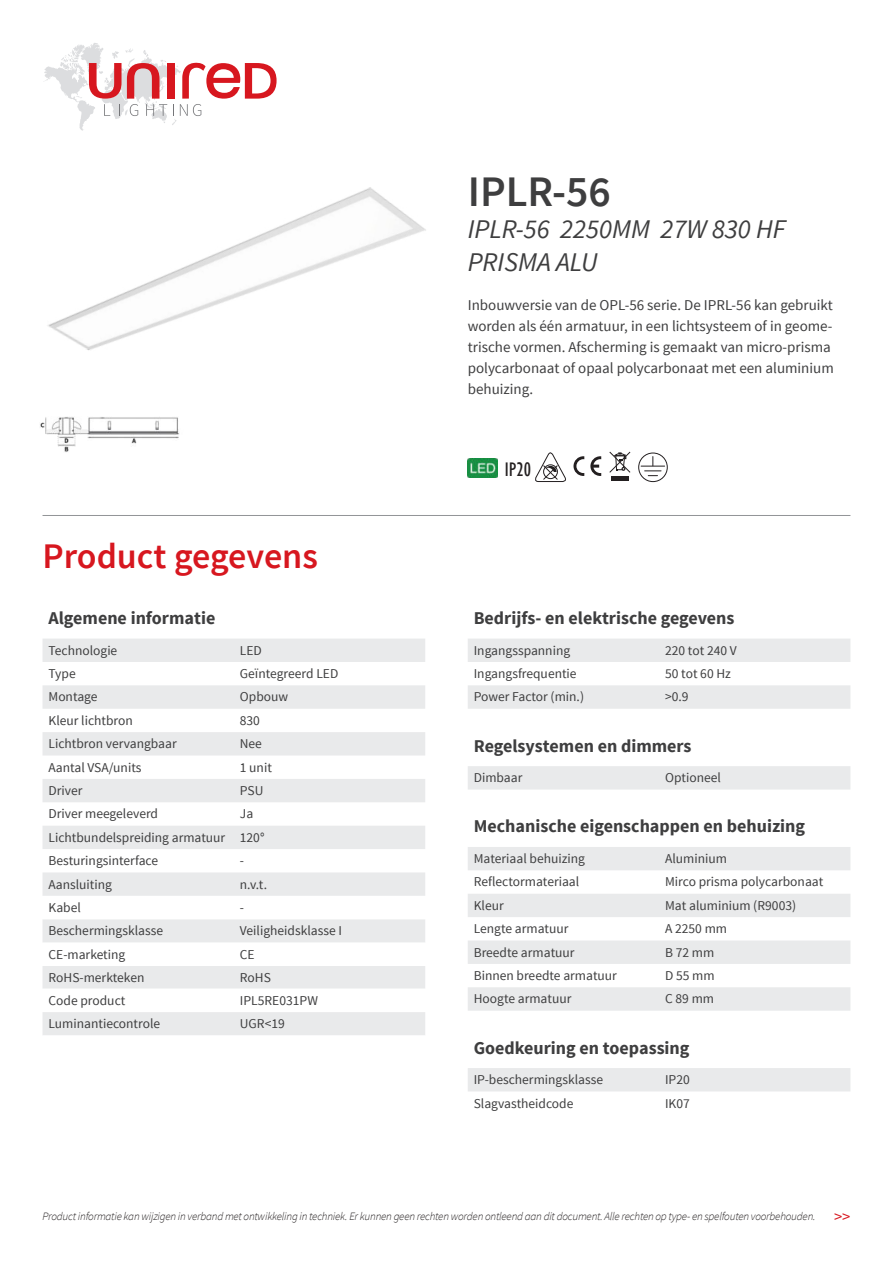
<style>
.page{position:relative;width:893px;height:1263px;background:#fff}
.page>*{position:absolute;margin:0;border:0;box-sizing:border-box;transform-origin:0 0}
.t1{font:600 43.5px "Source Sans Pro";color:#3e3e3f}
.t2{font:600 36px "Source Sans Pro";color:#d7171f}
.t3{font:italic 27px/32.4px "Source Sans Pro";color:#3e3e3f}
.t4{font:condensed 20.1px "Gill Sans";color:#231f20}
.t5{font:700 18px "Source Sans Pro";color:#3e3e3f}
.t6{font:16.5px "Source Sans Pro";color:#d7171f}
.t7{font:15px/21px "Source Sans Pro";color:#3e3e3f}
.t8{font:13.5px/23.4px "Source Sans Pro";color:#3e3e3f}
.t9{font:italic 300 11.25px "Source Sans Pro";letter-spacing:-.02em;color:#231f20}
</style>
<div class="page">
<svg style="left:44px;top:43px;width:233px;height:88px"></svg>
<img style="left:47px;top:187px;width:379px;height:163px">
<hr style="left:43px;top:515px;width:807px;height:1px;background:#939598">
<svg style="left:43px;top:639px;width:382px;height:117px;fill:#e9eaeb"></svg>
<svg style="left:43px;top:779px;width:382px;height:117px;fill:#e9eaeb"></svg>
<svg style="left:43px;top:919px;width:382px;height:116px;fill:#e9eaeb"></svg>
<svg style="left:468px;top:639px;width:382px;height:452px"></svg>
<svg style="left:535px;top:452px;width:31px;height:30px"></svg>
<img style="left:468px;top:459px;width:29px;height:19px">
<svg style="left:573px;top:456px;width:11px;height:20px"></svg>
<svg style="left:590px;top:456px;width:11px;height:20px"></svg>
<div style="left:638px;top:453px;width:30px;height:29px;border:1px solid #231f20;border-radius:50%"></div>
<svg style="left:641px;top:456px;width:24px;height:20px"></svg>
<hr style="left:611px;top:477px;width:17px;height:4px;background:#231f20">
<svg style="left:609px;top:451px;width:22px;height:22px"></svg>
<img style="left:40px;top:417px;width:139px;height:35px">
<h1 class="t1" style="left:468px;top:175px;width:145px">IPLR-56</h1>
<h3 class="t3" style="left:468px;top:213px;width:319px">IPLR-56 2250MM 27W 830 HF<br>PRISMA ALU</h3>
<p class="t7" style="left:468px;top:296px;width:367px">Inbouwversie van de OPL-56 serie. De IPRL-56 kan gebruikt worden als één armatuur, in een lichtsysteem of in geome&shy;trische vormen. Afscherming is gemaakt van micro-prisma polycarbonaat of opaal polycarbonaat met een aluminium behuizing.</p>
<h2 class="t2" style="left:43px;top:542px;width:277px">Product gegevens</h2>
<h3 class="t5" style="left:49px;top:611px;width:168px">Algemene informatie</h3>
<p class="t8" style="left:49px;top:640px;width:70px">Technologie</p>
<p class="t8" style="left:240px;top:640px;width:23px">LED</p>
<p class="t8" style="left:49px;top:663px;width:29px">Type</p>
<p class="t8" style="left:240px;top:663px;width:100px">GeÏntegreerd LED</p>
<p class="t8" style="left:49px;top:686px;width:51px">Montage</p>
<p class="t8" style="left:240px;top:686px;width:50px">Opbouw</p>
<p class="t8" style="left:49px;top:710px;width:86px">Kleur lichtbron</p>
<p class="t8" style="left:240px;top:710px;width:22px">830</p>
<p class="t8" style="left:49px;top:733px;width:130px">Lichtbron vervangbaar</p>
<p class="t8" style="left:240px;top:733px;width:24px">Nee</p>
<p class="t8" style="left:49px;top:756px;width:95px">Aantal VSA/units</p>
<p class="t8" style="left:240px;top:756px;width:34px">1 unit</p>
<p class="t8" style="left:49px;top:780px;width:35px">Driver</p>
<p class="t8" style="left:240px;top:780px;width:25px">PSU</p>
<p class="t8" style="left:49px;top:803px;width:111px">Driver meegeleverd</p>
<p class="t8" style="left:49px;top:803px;width:217px;text-indent:191px">Ja<br>Lichtbundelspreiding armatuur 120°<br>Besturingsinterface</p>
<p class="t8" style="left:240px;top:850px;width:6px">-</p>
<p class="t8" style="left:49px;top:873px;width:65px">Aansluiting</p>
<p class="t8" style="left:240px;top:873px;width:29px">n.v.t.</p>
<p class="t8" style="left:49px;top:897px;width:34px">Kabel</p>
<p class="t8" style="left:240px;top:897px;width:6px">-</p>
<p class="t8" style="left:49px;top:920px;width:116px">Beschermingsklasse</p>
<p class="t8" style="left:240px;top:920px;width:104px">Veiligheidsklasse I</p>
<p class="t8" style="left:49px;top:943px;width:78px">CE-marketing</p>
<p class="t8" style="left:240px;top:943px;width:16px">CE</p>
<p class="t8" style="left:49px;top:967px;width:97px">RoHS-merkteken</p>
<p class="t8" style="left:240px;top:967px;width:33px">RoHS</p>
<p class="t8" style="left:49px;top:990px;width:78px">Code product</p>
<p class="t8" style="left:240px;top:990px;width:80px">IPL5RE031PW</p>
<p class="t8" style="left:49px;top:1013px;width:113px">Luminantiecontrole</p>
<p class="t8" style="left:240px;top:1013px;width:47px">UGR&lt;19</p>
<h3 class="t4" style="left:505px;top:457px;width:28px">IP20</h3>
<h3 class="t5" style="left:474px;top:611px;width:262px">Bedrijfs- en elektrische gegevens</h3>
<p class="t8" style="left:474px;top:640px;width:98px">Ingangsspanning</p>
<p class="t8" style="left:665px;top:640px;width:73px">220 tot 240 V</p>
<p class="t8" style="left:474px;top:663px;width:104px">Ingangsfrequentie</p>
<p class="t8" style="left:665px;top:663px;width:67px">50 tot 60 Hz</p>
<p class="t8" style="left:474px;top:686px;width:112px">Power Factor (min.)</p>
<p class="t8" style="left:665px;top:686px;width:25px">&gt;0.9</p>
<h3 class="t5" style="left:474px;top:739px;width:219px">Regelsystemen en dimmers</h3>
<p class="t8" style="left:474px;top:767px;width:50px">Dimbaar</p>
<p class="t8" style="left:665px;top:767px;width:57px">Optioneel</p>
<h3 class="t5" style="left:474px;top:819px;width:333px">Mechanische eigenschappen en behuizing</h3>
<p class="t8" style="left:474px;top:848px;width:113px">Materiaal behuizing</p>
<p class="t8" style="left:665px;top:848px;width:63px">Aluminium</p>
<p class="t8" style="left:474px;top:871px;width:107px">Reflectormateriaal</p>
<p class="t8" style="left:665px;top:871px;width:160px">Mirco prisma polycarbonaat</p>
<p class="t8" style="left:474px;top:895px;width:31px">Kleur</p>
<p class="t8" style="left:665px;top:895px;width:133px">Mat aluminium (R9003)</p>
<p class="t8" style="left:474px;top:918px;width:96px">Lengte armatuur</p>
<p class="t8" style="left:665px;top:918px;width:64px">A 2250 mm</p>
<p class="t8" style="left:474px;top:941px;width:102px">Breedte armatuur</p>
<p class="t8" style="left:665px;top:941px;width:51px">B 72 mm</p>
<p class="t8" style="left:474px;top:965px;width:145px">Binnen breedte armatuur</p>
<p class="t8" style="left:665px;top:965px;width:51px">D 55 mm</p>
<p class="t8" style="left:474px;top:988px;width:99px">Hoogte armatuur</p>
<p class="t8" style="left:665px;top:988px;width:50px">C 89 mm</p>
<h3 class="t5" style="left:474px;top:1040px;width:217px">Goedkeuring en toepassing</h3>
<p class="t8" style="left:474px;top:1069px;width:131px">IP-beschermingsklasse</p>
<p class="t8" style="left:665px;top:1069px;width:26px">IP20</p>
<p class="t8" style="left:474px;top:1092px;width:101px">Slagvastheidcode</p>
<p class="t8" style="left:665px;top:1092px;width:26px">IK07</p>
<p class="t9" style="left:43px;top:1211px;width:774px">Product informatie kan wijzigen in verband met ontwikkeling in techniek. Er kunnen geen rechten worden ontleend aan dit document. Alle rechten op type- en spelfouten voorbehouden.</p>
<p class="t6" style="left:834px;top:1210px;width:18px">&gt;&gt;</p>
</div>
